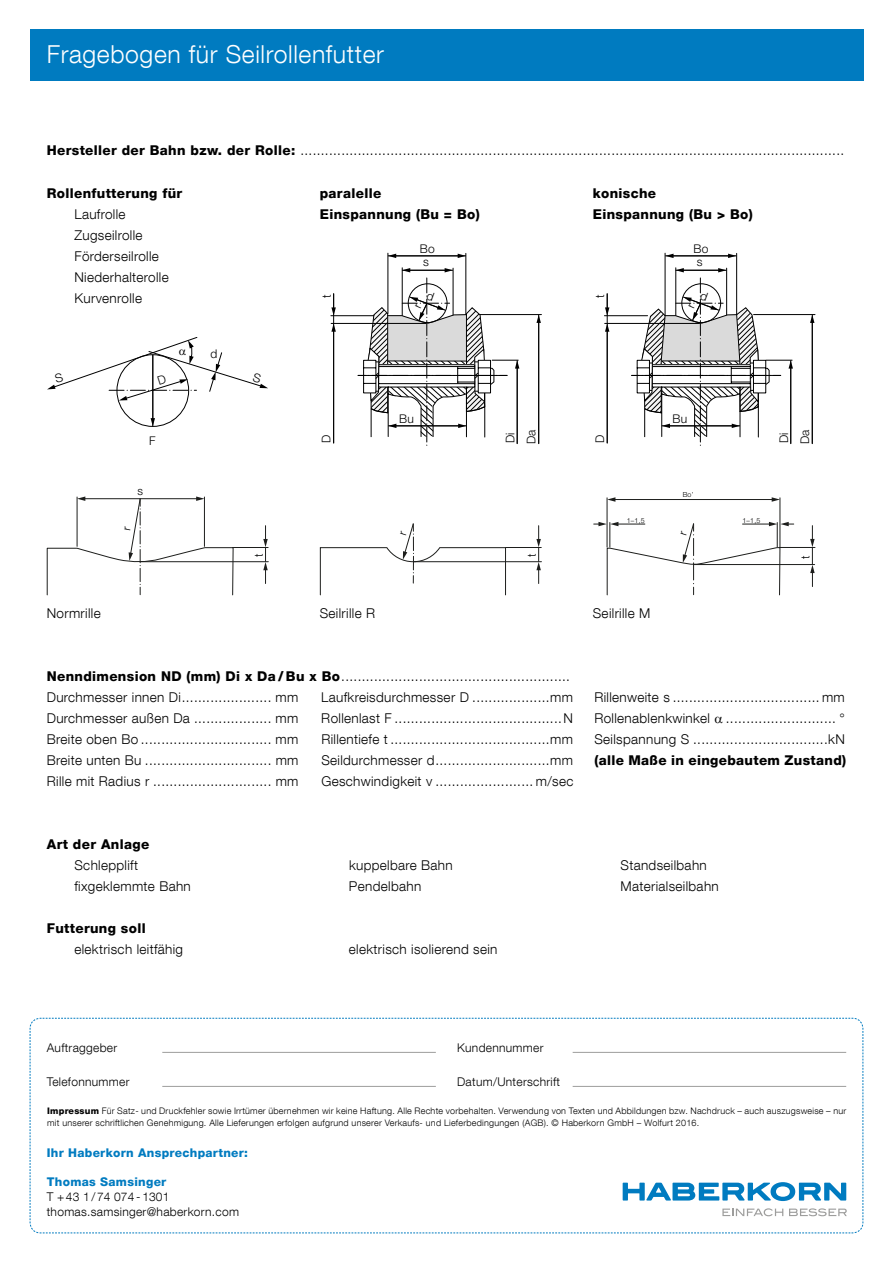
<style>
.page{position:relative;width:893px;height:1263px;background:#fff}
.page>*{position:absolute;margin:0;border:0;box-sizing:border-box;transform-origin:0 0}
.t1{font:300 24.75px "Helvetica Neue LT Com";letter-spacing:.025em;color:#fff}
.t2{font:300 13.5px/21px "Helvetica Neue LT Com";letter-spacing:.025em;color:#000}
.t3{font:800 13.5px "Helvetica Neue LT Com";letter-spacing:.025em;color:#000}
.t4{font:300 12px/21.1px "Helvetica Neue LT Com";letter-spacing:.025em;color:#000}
.t5{font:800 12px "Helvetica Neue LT Com";letter-spacing:.025em;color:#007bc0}
.t6{font:300 11.55px "Helvetica Neue LT Com";color:#010202}
.t7{font:300 9px/12px "Helvetica Neue LT Com";letter-spacing:.025em;color:#000}
.t8{font:300 7.05px "Helvetica Neue LT Com";color:#010202}
.s1{font-weight:800}
</style>
<div class="page">
<div style="left:30px;top:30px;width:833px;height:51px;background:#007bc0"></div>
<svg style="left:29px;top:1018px;width:835px;height:215px"></svg>
<hr style="left:331px;top:315px;width:43px;height:1px;background:#000">
<hr style="left:331px;top:323px;width:95px;height:1px;background:#000">
<hr style="left:480px;top:314px;width:61px;height:1px;background:#000">
<hr style="left:453px;top:268px;width:1px;height:47px;background:#000">
<hr style="left:466px;top:253px;width:1px;height:62px;background:#000">
<hr style="left:402px;top:268px;width:1px;height:47px;background:#000">
<hr style="left:388px;top:253px;width:1px;height:60px;background:#000">
<hr style="left:538px;top:321px;width:1px;height:123px;background:#000">
<svg style="left:536px;top:315px;width:5px;height:8px"></svg>
<hr style="left:333px;top:330px;width:1px;height:113px;background:#000">
<hr style="left:395px;top:256px;width:64px;height:1px;background:#000">
<svg style="left:388px;top:254px;width:8px;height:4px"></svg>
<svg style="left:458px;top:254px;width:8px;height:4px"></svg>
<hr style="left:409px;top:270px;width:37px;height:1px;background:#000">
<svg style="left:402px;top:268px;width:8px;height:4px"></svg>
<svg style="left:445px;top:268px;width:8px;height:4px"></svg>
<svg style="left:331px;top:294px;width:5px;height:38px"></svg>
<hr style="left:604px;top:315px;width:44px;height:1px;background:#000">
<hr style="left:605px;top:323px;width:94px;height:1px;background:#000">
<hr style="left:754px;top:314px;width:61px;height:1px;background:#000">
<hr style="left:726px;top:268px;width:1px;height:47px;background:#000">
<hr style="left:736px;top:253px;width:1px;height:62px;background:#000">
<hr style="left:675px;top:268px;width:1px;height:47px;background:#000">
<hr style="left:665px;top:253px;width:1px;height:63px;background:#000">
<hr style="left:812px;top:321px;width:1px;height:123px;background:#000">
<svg style="left:810px;top:315px;width:4px;height:8px"></svg>
<hr style="left:607px;top:330px;width:1px;height:113px;background:#000">
<hr style="left:672px;top:256px;width:58px;height:1px;background:#000">
<svg style="left:665px;top:254px;width:8px;height:4px"></svg>
<svg style="left:728px;top:254px;width:8px;height:4px"></svg>
<hr style="left:682px;top:270px;width:38px;height:1px;background:#000">
<svg style="left:675px;top:268px;width:9px;height:4px"></svg>
<svg style="left:718px;top:268px;width:8px;height:4px"></svg>
<svg style="left:605px;top:294px;width:4px;height:38px"></svg>
<hr style="left:153px;top:355px;width:1px;height:65px;background:#000">
<svg style="left:151px;top:418px;width:4px;height:8px"></svg>
<hr style="left:141px;top:561px;width:127px;height:1px;background:#1d1e1c">
<hr style="left:232px;top:547px;width:36px;height:1px;background:#1d1e1c">
<svg style="left:263px;top:526px;width:5px;height:57px"></svg>
<hr style="left:414px;top:561px;width:127px;height:1px;background:#1d1e1c">
<hr style="left:506px;top:547px;width:35px;height:1px;background:#1d1e1c">
<svg style="left:536px;top:526px;width:5px;height:57px"></svg>
<hr style="left:694px;top:564px;width:121px;height:1px;background:#1d1e1c">
<hr style="left:779px;top:547px;width:36px;height:1px;background:#1d1e1c">
<svg style="left:810px;top:526px;width:5px;height:61px"></svg>
<hr style="left:607px;top:498px;width:1px;height:49px;background:#1d1e1c">
<hr style="left:780px;top:498px;width:1px;height:49px;background:#1d1e1c">
<hr style="left:614px;top:499px;width:159px;height:1px;background:#1d1e1c">
<svg style="left:607px;top:497px;width:8px;height:5px"></svg>
<svg style="left:772px;top:497px;width:8px;height:5px"></svg>
<svg style="left:358px;top:278px;width:161px;height:168px"></svg>
<svg style="left:631px;top:278px;width:162px;height:168px"></svg>
<svg style="left:47px;top:337px;width:221px;height:63px"></svg>
<svg style="left:47px;top:496px;width:187px;height:99px"></svg>
<svg style="left:320px;top:523px;width:186px;height:72px"></svg>
<svg style="left:594px;top:522px;width:200px;height:73px"></svg>
<h1 class="t1" style="left:47px;top:39px;width:339px">Fragebogen für Seilrollenfutter</h1>
<p class="t2" style="left:47px;top:140px;width:799px"><span class="s1">Hersteller der Bahn bzw. der Rolle:</span> .....................................................................................................................................</p>
<p class="t3" style="left:47px;top:185px;width:137px">Rollenfutterung für</p>
<p class="t3" style="left:320px;top:185px;width:63px">paralelle</p>
<p class="t3" style="left:593px;top:185px;width:65px">konische</p>
<p class="t2" style="left:74px;top:203px;width:53px">Laufrolle</p>
<p class="t3" style="left:320px;top:206px;width:161px">Einspannung (Bu = Bo)</p>
<p class="t3" style="left:593px;top:206px;width:161px">Einspannung (Bu &gt; Bo)</p>
<p class="t2" style="left:74px;top:224px;width:96px">Zugseilrolle<br>Förderseilrolle<br>Niederhalterolle<br>Kurvenrolle</p>
<p class="t4" style="left:420px;top:241px;width:16px;line-height:13.8px">Bo s</p>
<p class="t4" style="left:693px;top:241px;width:16px;line-height:13.8px">Bo s</p>
<p class="t4" style="left:316px;top:298px;width:5px;rotate:-90deg">t</p>
<p class="t4" style="left:589px;top:298px;width:5px;rotate:-90deg">t</p>
<p class="t4" style="left:211px;top:343px;width:8px">d</p>
<p class="t4" style="left:149px;top:429px;width:8px">F</p>
<p class="t6" style="left:137px;top:484px;width:7px">s</p>
<p class="t6" style="left:252px;top:557px;width:5px;rotate:-90deg">t</p>
<p class="t4" style="left:316px;top:443px;width:10px;rotate:-90deg">D</p>
<p class="t4" style="left:399px;top:408px;width:16px">Bu</p>
<p class="t4" style="left:499px;top:444px;width:16px;rotate:-90deg">Di<br>Da</p>
<p class="t6" style="left:525px;top:557px;width:5px;rotate:-90deg">t</p>
<p class="t4" style="left:589px;top:443px;width:10px;rotate:-90deg">D</p>
<p class="t4" style="left:673px;top:408px;width:16px">Bu</p>
<p class="t4" style="left:773px;top:444px;width:16px;rotate:-90deg">Di<br>Da</p>
<p class="t8" style="left:683px;top:490px;width:12px">Bo’</p>
<p class="t8" style="left:627px;top:516px;width:19px">1–1,5</p>
<p class="t8" style="left:742px;top:516px;width:19px">1–1,5</p>
<p class="t6" style="left:798px;top:559px;width:5px;rotate:-90deg">t</p>
<p class="t2" style="left:47px;top:602px;width:55px">Normrille</p>
<p class="t2" style="left:320px;top:602px;width:57px">Seilrille R</p>
<p class="t2" style="left:593px;top:602px;width:59px">Seilrille M</p>
<p class="t2" style="left:47px;top:665px;width:525px"><span class="s1">Nenndimension ND (mm) Di x Da / Bu x Bo</span>........................................................<br>Durchmesser innen Di...................... mm</p>
<p class="t2" style="left:321px;top:686px;width:253px">Laufkreisdurchmesser D ...................mm</p>
<p class="t2" style="left:594px;top:686px;width:252px">Rillenweite s .................................... mm</p>
<p class="t2" style="left:47px;top:707px;width:253px">Durchmesser außen Da ................... mm</p>
<p class="t2" style="left:321px;top:707px;width:253px">Rollenlast F .........................................N</p>
<p class="t2" style="left:594px;top:707px;width:252px">Rollenablenkwinkel ........................... °</p>
<p class="t2" style="left:47px;top:728px;width:253px">Breite oben Bo ................................ mm</p>
<p class="t2" style="left:321px;top:728px;width:253px">Rillentiefe t .......................................mm</p>
<p class="t2" style="left:594px;top:728px;width:252px">Seilspannung S .................................kN</p>
<p class="t2" style="left:47px;top:749px;width:253px">Breite unten Bu ............................... mm</p>
<p class="t2" style="left:321px;top:749px;width:253px">Seildurchmesser d............................mm</p>
<p class="t3" style="left:594px;top:752px;width:253px">(alle Maße in eingebautem Zustand)</p>
<p class="t2" style="left:47px;top:770px;width:253px">Rille mit Radius r ............................. mm</p>
<p class="t2" style="left:321px;top:770px;width:254px">Geschwindigkeit v ........................ m/sec</p>
<p class="t3" style="left:47px;top:836px;width:104px">Art der Anlage</p>
<p class="t2" style="left:74px;top:854px;width:65px">Schlepplift</p>
<p class="t2" style="left:349px;top:854px;width:105px">kuppelbare Bahn</p>
<p class="t2" style="left:620px;top:854px;width:88px">Standseilbahn</p>
<p class="t2" style="left:74px;top:875px;width:118px">fixgeklemmte Bahn</p>
<p class="t2" style="left:349px;top:875px;width:74px">Pendelbahn</p>
<p class="t2" style="left:620px;top:875px;width:100px">Materialseilbahn</p>
<p class="t3" style="left:47px;top:920px;width:100px">Futterung soll</p>
<p class="t2" style="left:74px;top:938px;width:110px">elektrisch leitfähig</p>
<p class="t2" style="left:349px;top:938px;width:150px">elektrisch isolierend sein</p>
<p class="t4" style="left:47px;top:1037px;width:72px">Auftraggeber</p>
<p class="t4" style="left:47px;top:1071px;width:84px">Telefonnummer</p>
<p class="t4" style="left:457px;top:1037px;width:88px">Kundennummer</p>
<p class="t4" style="left:457px;top:1071px;width:104px">Datum/Unterschrift</p>
<p class="t7" style="left:47px;top:1105px;width:801px"><span class="s1">Impressum</span> Für Satz- und Druckfehler sowie Irrtümer übernehmen wir keine Haftung. Alle Rechte vorbehalten. Verwendung von Texten und Abbildungen bzw. Nachdruck – auch auszugsweise – nur mit unserer schriftlichen Genehmigung. Alle Lieferungen erfolgen aufgrund unserer Verkaufs- und Lieferbedingungen (AGB). © Haberkorn GmbH – Wolfurt 2016.</p>
<p class="t5" style="left:47px;top:1145px;width:203px">Ihr Haberkorn Ansprechpartner:</p>
<p class="t5" style="left:47px;top:1174px;width:121px">Thomas Samsinger</p>
<p class="t4" style="left:47px;top:1189px;width:194px;line-height:15px">T +43 1 / 74 074 - 1301 thomas.samsinger@haberkorn.com</p>
</div>
